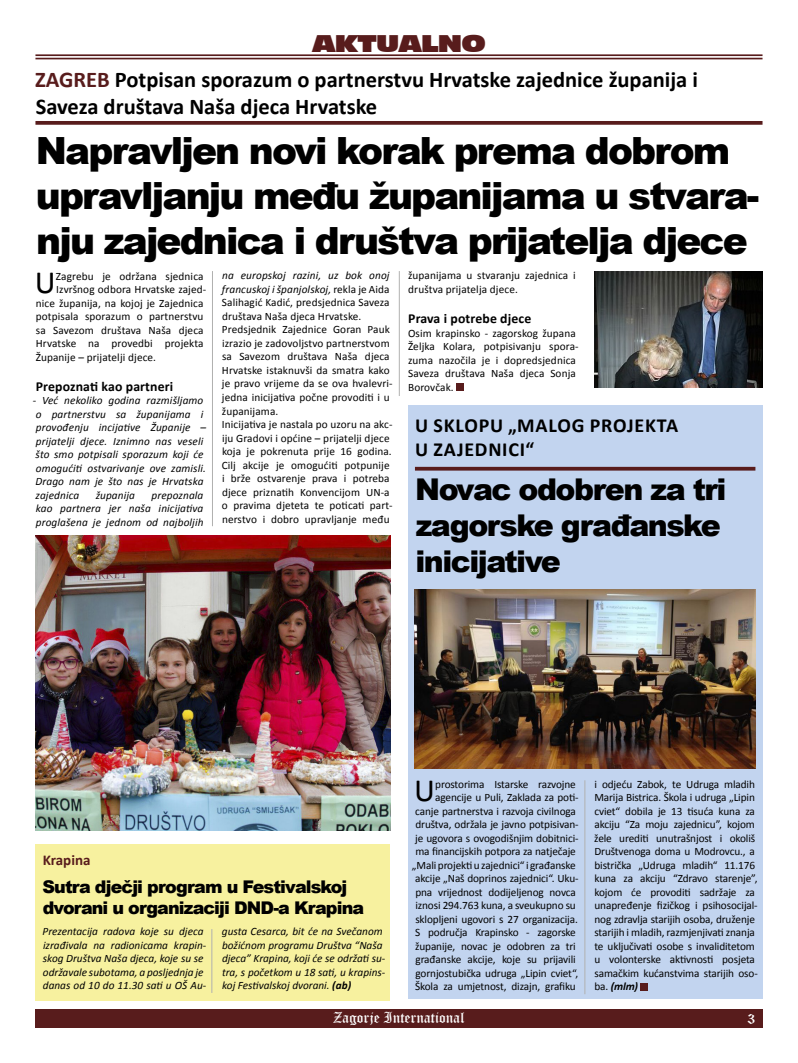
<style>
.page{position:relative;width:798px;height:1063px;background:#fff}
.page>*{position:absolute;margin:0;border:0;box-sizing:border-box;transform-origin:0 0}
.t1{font:900 37.5px/45px "Arial";letter-spacing:-.05em;color:#000}
.t2{font:32.5px "Calibri";color:#000}
.t3{font:900 30px/36px "Arial";letter-spacing:-.05em;color:#000}
.t4{font:700 22.5px/27px "Calibri";color:#000}
.t5{font:22.5px "Incised 901 BT Nord";letter-spacing:-.04em;color:#581c1c}
.t6{font:700 20px "Calibri";color:#000}
.t7{font:900 17.5px/21px "Arial";letter-spacing:-.05em;color:#000}
.t8{font:15px "Old English Text";color:#fff}
.t9{font:700 15px "Calibri";color:#581c1c}
.t10{font:700 13.75px "Calibri";letter-spacing:.01em;color:#000}
.t11{font:11.25px/13.5px "Calibri";letter-spacing:-.01em;color:#000;text-align:right}
.t12{font:11.25px/13.5px "Calibri";letter-spacing:.01em;color:#000}
.t13{font:italic 11.25px/13.5px "Calibri";color:#000}
.s1{color:#581c1c}
.s2{font-style:italic}
.s3{font-weight:700}
.s4{font-weight:700;font-style:italic}
</style>
<div class="page">
<div style="left:35px;top:1009px;width:727px;height:19px;background:#581c1c"></div>
<hr style="left:35px;top:54px;width:727px;height:2px;background:#581c1c">
<hr style="left:35px;top:58px;width:727px;height:1px;background:#581c1c">
<div style="left:35px;top:844px;width:355px;height:156px;background:#f7f19f"></div>
<div style="left:456px;top:383px;width:7px;height:8px;background:#581c1c"></div>
<svg style="left:35px;top:121px;width:727px;height:4px;background:#622a2a"></svg>
<div style="left:407px;top:405px;width:355px;height:594px;background:#c2d4ef"></div>
<div style="left:640px;top:983px;width:7px;height:7px;background:#581c1c"></div>
<svg style="left:415px;top:467px;width:340px;height:4px"></svg>
<img style="left:415px;top:590px;width:340px;height:179px">
<img style="left:35px;top:535px;width:355px;height:296px">
<img style="left:594px;top:271px;width:168px;height:117px">
<hr style="left:212px;top:271px;width:1px;height:255px;background:#b1b1b0">
<hr style="left:399px;top:271px;width:1px;height:125px;background:#b1b1b0">
<hr style="left:584px;top:780px;width:1px;height:214px;background:#b1b1b0">
<hr style="left:211px;top:929px;width:1px;height:64px;background:#b1b1b0">
<h3 class="t5" style="left:312px;top:29px;width:175px">AKTUALNO</h3>
<h3 class="t4" style="left:35px;top:66px;width:664px"><span class="s1">ZAGREB</span> Potpisan sporazum o partnerstvu Hrvatske zajednice županija i<br>Saveza društava Naša djeca Hrvatske</h3>
<h1 class="t1" style="left:36px;top:127px;width:725px">Napravljen novi korak prema dobrom upravljanju među županijama u stvara&shy;nju zajednica i društva prijatelja djece</h1>
<h2 class="t2" style="left:35px;top:262px;width:22px">U</h2>
<p class="t12" style="left:56px;top:269px;width:149px">Zagrebu je održana sjednica</p>
<p class="t12" style="left:222px;top:269px;width:172px"><span class="s2">na europskoj razini, uz bok onoj francuskoj i španjolskoj,</span> rekla je Aida Salihagić Kadić, predsjednica Saveza društava Naša djeca Hrvatske.<br>Predsjednik Zajednice Goran Pauk izrazio je zadovoljstvo partnerstvom sa Savezom društava Naša djeca Hrvatske istaknuvši da smatra kako je pravo vrijeme da se ova hvalevri&shy;jedna inicijativa počne provoditi i u županijama.<br>Inicijativa je nastala po uzoru na akc&shy;iju Gradovi i općine – prijatelji djece koja je pokrenuta prije 16 godina.<br>Cilj akcije je omogućiti potpunije i brže ostvarenje prava i potreba djece priznatih Konvencijom UN-a o pravima djeteta te poticati part&shy;nerstvo i dobro upravljanje među</p>
<p class="t12" style="left:408px;top:269px;width:169px">županijama u stvaranju zajednica i društva prijatelja djece.</p>
<p class="t12" style="left:56px;top:283px;width:151px">Izvršnog odbora Hrvatske zajed-</p>
<p class="t12" style="left:36px;top:296px;width:169px">nice županija, na kojoj je Zajednica</p>
<p class="t12" style="left:36px;top:310px;width:169px">potpisala sporazum o partnerstvu</p>
<p class="t12" style="left:36px;top:323px;width:169px">sa Savezom društava Naša djeca</p>
<p class="t12" style="left:36px;top:337px;width:169px">Hrvatske na provedbi projekta</p>
<p class="t12" style="left:36px;top:350px;width:122px">Županije – prijatelji djece.</p>
<p class="t10" style="left:36px;top:377px;width:139px">Prepoznati kao partneri</p>
<p class="t13" style="left:33px;top:393px;width:175px">- Već nekoliko godina razmišljamo o partnerstvu sa županijama i provođenju incijative Županije – prijatelji djece. Iznimno nas veseli što smo potpisali sporazum koji će omogućiti ostvarivanje ove zamisli.<br>Drago nam je što nas je Hrvatska zajednica</p>
<p class="t10" style="left:408px;top:310px;width:125px">Prava i potrebe djece</p>
<p class="t12" style="left:408px;top:326px;width:172px">Osim krapinsko - zagorskog župana<br>Željka Kolara, potpisivanju spora&shy;zuma nazočila je i dopredsjednica<br>Saveza društava Naša djeca Sonja<br>Borovčak.</p>
<h3 class="t6" style="left:415px;top:413px;width:31px">U sklopu</h3>
<h3 class="t6" style="left:508px;top:413px;width:41px">„Malog</h3>
<h3 class="t6" style="left:589px;top:413px;width:12px">projekta</h3>
<h3 class="t6" style="left:415px;top:437px;width:30px">u zajednici</h3>
<h3 class="t6" style="left:525px;top:437px;width:10px">“</h3>
<h3 class="t3" style="left:415px;top:471px;width:312px">Novac odobren za tri zagorske građanske inicijative</h3>
<p class="t13" style="left:96px;top:488px;width:41px">županija</p>
<p class="t13" style="left:36px;top:488px;width:169px;text-align:justify;text-indent:116px">prepoznala kao partnera jer naša inicijativa proglašena je jednom od najboljih</p>
<h3 class="t9" style="left:43px;top:850px;width:49px">Krapina</h3>
<h3 class="t7" style="left:42px;top:876px;width:323px">Sutra dječji program u Festivalskoj dvorani u organizaciji DND-a Krapina</h3>
<p class="t13" style="left:43px;top:924px;width:165px">Prezentacija radova koje su djeca izrađivala na radionicama krapin&shy;skog Društva Naša djeca, koje su se održavale subotama, a posljednja je danas od 10 do 11.30 sati u OŠ Au-</p>
<p class="t13" style="left:222px;top:924px;width:165px">gusta Cesarca, bit će na Svečanom božićnom programu Društva “Naša djeca” Krapina, koji će se održati su&shy;tra, s početkom u 18 sati, u krapins&shy;koj Festivalskoj dvorani. <span class="s3">(ab)</span></p>
<p class="t11" style="left:412px;top:777px;width:168px">prostorima Istarske razvojne agencije u Puli, Zaklada za poti&shy;canje partnerstva i razvoja civilnoga društva, održala je javno potpisivan&shy;je ugovora s ovogodišnjim dobitnici&shy;ma financijskih potpora za natječaje „Mali projekti u zajednici“ i građanske akcije „Naš doprinos zajednici“. Uku&shy;pna vrijednost dodijeljenog novca iznosi 294.763 kuna, a sveukupno su sklopljeni ugovori s 27 organizacija.<br>S područja Krapinsko - zagorske županije, novac je odobren za tri građanske akcije, koje su prijavili gornjostubička udruga „Lipin cviet“, Škola za umjetnost, dizajn, grafiku</p>
<p class="t11" style="left:594px;top:777px;width:165px;text-align:left">i odjeću Zabok, te Udruga mladih Marija Bistrica. Škola i udruga „Lipin cviet“ dobila je 13 tisuća kuna za akciju “Za moju zajednicu”, kojom žele urediti unutrašnjost i okoliš Društvenoga doma u Modrovcu., a bistrička „Udruga mladih“ 11.176 kuna za akciju “Zdravo starenje”, kojom će provoditi sadržaje za unapređenje fizičkog i psihosocijal&shy;nog zdravlja starijih osoba, druženje starijih i mladih, razmjenjivati znanja te uključivati osobe s invaliditetom u volonterske aktivnosti posjeta samačkim kućanstvima starijih oso&shy;ba. <span class="s4">(mlm)</span></p>
<h2 class="t2" style="left:414px;top:770px;width:22px">U</h2>
<h3 class="t8" style="left:333px;top:1008px;width:133px">Zagorje International</h3>
<h3 class="t8" style="left:747px;top:1009px;width:9px">3</h3>
</div>
